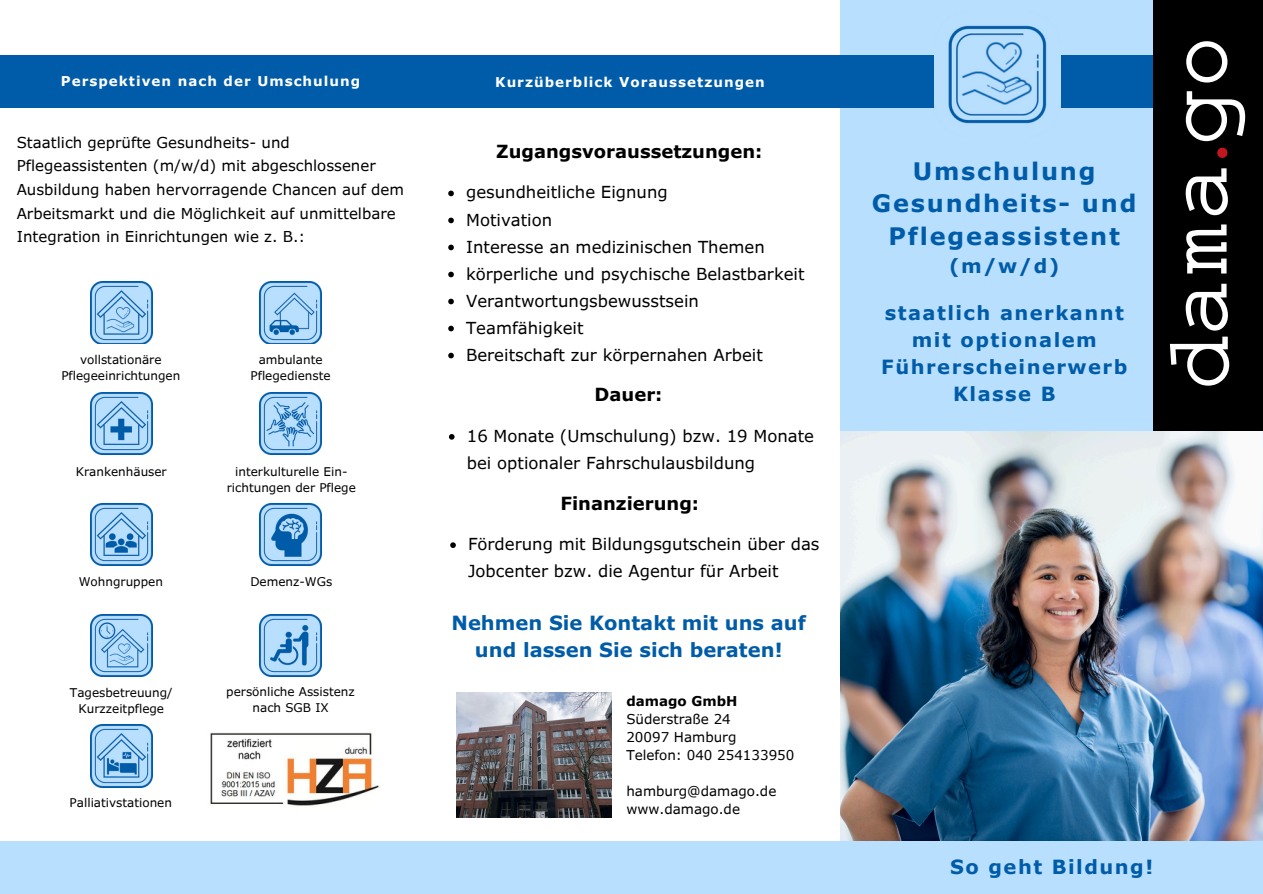
<style>
.page{position:relative;width:1263px;height:894px;background:#fff}
.page>*{position:absolute;margin:0;border:0;box-sizing:border-box;transform-origin:0 0}
.t1{font:700 24px/32.7px "Verdana Pro";letter-spacing:.075em;color:#005ca8;text-align:center}
.t2{font:700 19.5px/27px "Verdana Pro";letter-spacing:.075em;color:#005ca8;text-align:center}
.t3{font:700 19.5px/27px "Verdana Pro";color:#005ca8;text-align:center}
.t4{font:700 18px "Verdana Pro";color:#000}
.t5{font:16.5px/27px "Verdana Pro";color:#000}
.t6{font:15px/23.7px "Verdana Pro";color:#000}
.t7{font:13.5px/18px "Verdana Pro";color:#000}
.t8{font:700 13.5px "Verdana Pro";letter-spacing:.075em;color:#fff}
.t9{font:12px "Verdana Pro";color:#000}
.s1{font-weight:700}
</style>
<div class="page">
<img style="left:457px;top:692px;width:155px;height:125px">
<div style="left:840px;top:0;width:423px;height:650px;background:#b9dfff"></div>
<div style="left:0;top:55px;width:1163px;height:53px;background:#005ca8"></div>
<div style="left:1154px;top:0;width:109px;height:456px;background:#000"></div>
<svg style="left:1170px;top:336px;width:59px;height:49px"></svg>
<svg style="left:1186px;top:284px;width:42px;height:46px"></svg>
<svg style="left:1186px;top:224px;width:40px;height:49px"></svg>
<svg style="left:1186px;top:168px;width:42px;height:47px"></svg>
<svg style="left:1186px;top:91px;width:59px;height:50px"></svg>
<svg style="left:1186px;top:41px;width:41px;height:41px"></svg>
<svg style="left:1217px;top:148px;width:10px;height:10px"></svg>
<img style="left:840px;top:432px;width:423px;height:408px">
<div style="left:0;top:840px;width:1263px;height:53px;background:#b9dfff"></div>
<img style="left:935px;top:25px;width:126px;height:99px">
<img style="left:210px;top:732px;width:169px;height:74px">
<img style="left:90px;top:282px;width:62px;height:62px">
<svg style="left:448px;top:190px;width:6px;height:6px"></svg>
<svg style="left:448px;top:217px;width:6px;height:6px"></svg>
<svg style="left:448px;top:244px;width:6px;height:6px"></svg>
<svg style="left:448px;top:271px;width:6px;height:6px"></svg>
<svg style="left:448px;top:298px;width:6px;height:6px"></svg>
<svg style="left:448px;top:325px;width:6px;height:6px"></svg>
<svg style="left:448px;top:352px;width:6px;height:6px"></svg>
<svg style="left:449px;top:434px;width:6px;height:5px"></svg>
<svg style="left:450px;top:542px;width:6px;height:6px"></svg>
<img style="left:90px;top:393px;width:62px;height:62px">
<img style="left:90px;top:503px;width:62px;height:62px">
<img style="left:90px;top:614px;width:62px;height:62px">
<img style="left:90px;top:724px;width:62px;height:62px">
<img style="left:260px;top:282px;width:62px;height:62px">
<img style="left:260px;top:393px;width:62px;height:62px">
<img style="left:260px;top:503px;width:62px;height:62px">
<img style="left:260px;top:614px;width:62px;height:62px">
<p class="t8" style="left:61px;top:73px;width:301px">Perspektiven nach der Umschulung</p>
<p class="t8" style="left:495px;top:73px;width:271px">Kurzüberblick Voraussetzungen</p>
<p class="t6" style="left:17px;top:130px;width:389px">Staatlich geprüfte Gesundheits- und Pflegeassistenten (m/w/d) mit abgeschlossener Ausbildung haben hervorragende Chancen auf dem Arbeitsmarkt und die Möglichkeit auf unmittelbare Integration in Einrichtungen wie z. B.:</p>
<p class="t9" style="left:80px;top:352px;width:83px">vollstationäre</p>
<p class="t9" style="left:61px;top:368px;width:120px">Pflegeeinrichtungen</p>
<h2 class="t9" style="left:259px;top:352px;width:65px">ambulante</h2>
<p class="t9" style="left:251px;top:368px;width:82px">Pflegedienste</p>
<p class="t9" style="left:76px;top:463px;width:92px">Krankenhäuser</p>
<p class="t9" style="left:235px;top:463px;width:114px">interkulturelle Ein-</p>
<p class="t9" style="left:227px;top:479px;width:130px">richtungen der Pflege</p>
<p class="t9" style="left:79px;top:574px;width:86px">Wohngruppen</p>
<p class="t9" style="left:250px;top:574px;width:83px">Demenz-WGs</p>
<h5 class="t9" style="left:70px;top:684px;width:104px">Tagesbetreuung/</h5>
<h5 class="t9" style="left:79px;top:700px;width:87px">Kurzzeitpflege</h5>
<p class="t9" style="left:70px;top:794px;width:104px">Palliativstationen</p>
<p class="t9" style="left:226px;top:684px;width:130px">persönliche Assistenz</p>
<p class="t9" style="left:253px;top:700px;width:78px">nach SGB IX</p>
<p class="t4" style="left:496px;top:140px;width:268px">Zugangsvoraussetzungen:</p>
<p class="t5" style="left:466px;top:178px;width:203px">gesundheitliche Eignung</p>
<p class="t5" style="left:466px;top:205px;width:88px">Motivation</p>
<p class="t5" style="left:466px;top:232px;width:300px">Interesse an medizinischen Themen</p>
<p class="t5" style="left:466px;top:259px;width:340px">körperliche und psychische Belastbarkeit</p>
<p class="t5" style="left:466px;top:286px;width:234px">Verantwortungsbewusstsein</p>
<p class="t5" style="left:466px;top:313px;width:119px">Teamfähigkeit</p>
<p class="t5" style="left:466px;top:340px;width:298px">Bereitschaft zur körpernahen Arbeit</p>
<p class="t4" style="left:595px;top:383px;width:69px">Dauer:</p>
<p class="t5" style="left:467px;top:421px;width:349px">16 Monate (Umschulung) bzw. 19 Monate bei optionaler Fahrschulausbildung</p>
<h2 class="t4" style="left:560px;top:491px;width:140px">Finanzierung:</h2>
<p class="t5" style="left:468px;top:530px;width:353px">Förderung mit Bildungsgutschein über das<br>Jobcenter bzw. die Agentur für Arbeit</p>
<h2 class="t3" style="left:451px;top:609px;width:356px">Nehmen Sie Kontakt mit uns auf und lassen Sie sich beraten!</h2>
<h4 class="t7" style="left:626px;top:691px;width:170px"><span class="s1">damago GmbH<br></span>Süderstraße 24<br>20097 Hamburg<br>Telefon: 040 254133950</h4>
<h4 class="t7" style="left:626px;top:781px;width:152px">hamburg@damago.de www.damago.de</h4>
<p class="t1" style="left:872px;top:154px;width:266px">Umschulung<br>Gesundheits- und<br>Pflegeassistent</p>
<p class="t2" style="left:949px;top:252px;width:112px">(m/w/d)</p>
<h1 class="t2" style="left:881px;top:299px;width:248px">staatlich anerkannt mit optionalem<br>Führerscheinerwerb<br>Klasse B</h1>
<p class="t2" style="left:950px;top:852px;width:204px">So geht Bildung!</p>
</div>
